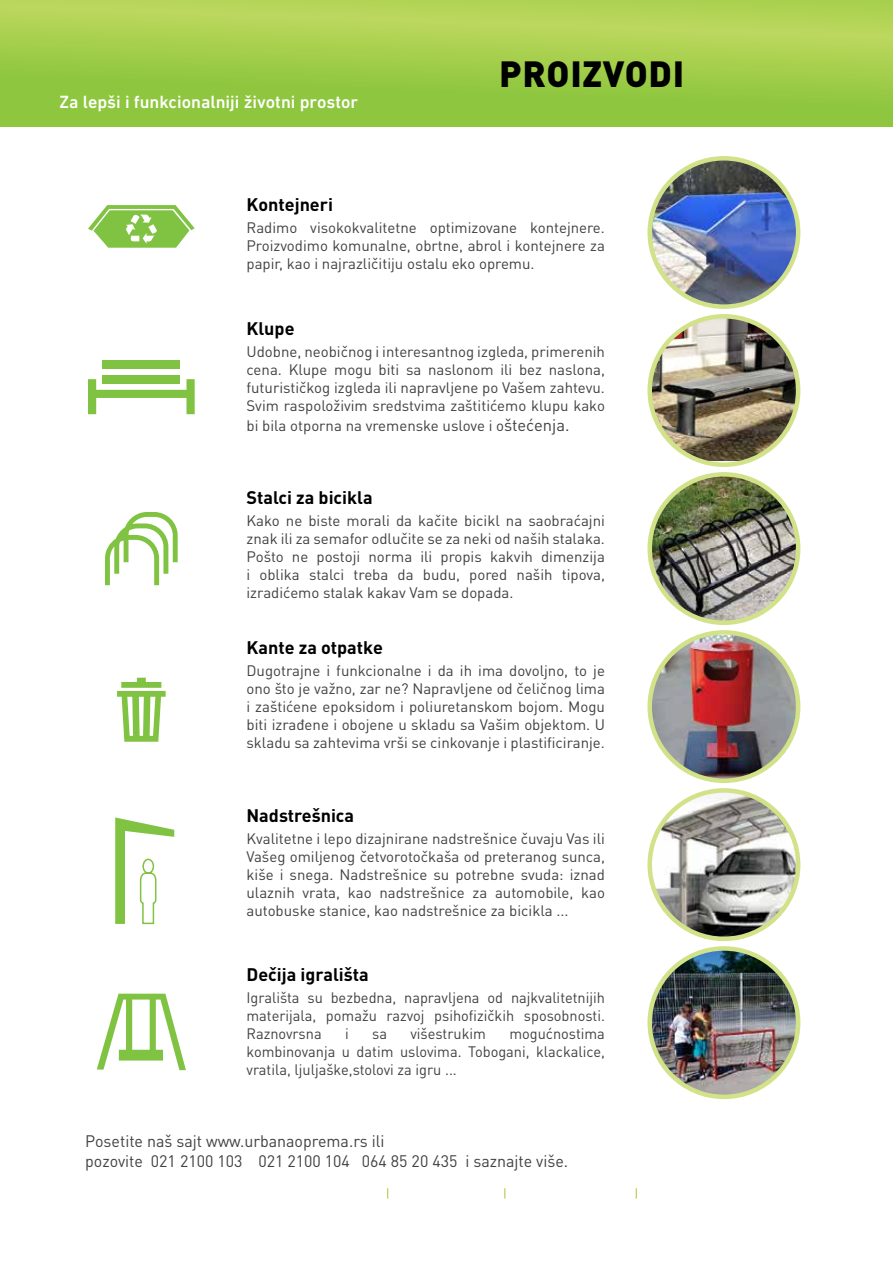
<style>
.page{position:relative;width:893px;height:1263px;background:#fff}
.page>*{position:absolute;margin:0;border:0;box-sizing:border-box;transform-origin:0 0}
.t1{font:900 36px "DIN Pro";letter-spacing:.02em;color:#000}
.t2{font:700 18px "DIN Pro";color:#000}
.t3{font:500 18px "DIN Next LT Pro";color:#fff}
.t4{font:16.5px/19.8px "DIN Pro";color:#414042}
.t5{font:15px/18px "DIN Pro";color:#414042;text-align:justify}
.s1{font-size:16.5px}
</style>
<div class="page">
<div style="left:0;top:0;width:893px;height:127px;background:linear-gradient(to bottom,#bdd75e,#86c439)"></div>
<svg style="left:115px;top:817px;width:59px;height:108px"></svg>
<svg style="left:88px;top:379px;width:107px;height:35px"></svg>
<div style="left:103px;top:361px;width:77px;height:8px;background:#80c342"></div>
<div style="left:103px;top:375px;width:77px;height:8px;background:#80c342"></div>
<svg style="left:117px;top:678px;width:49px;height:64px"></svg>
<svg style="left:97px;top:994px;width:89px;height:76px"></svg>
<svg style="left:88px;top:205px;width:107px;height:43px"></svg>
<svg style="left:105px;top:512px;width:73px;height:73px"></svg>
<img style="left:652px;top:158px;width:146px;height:147px">
<div style="left:647px;top:156px;width:153px;height:153px;border:4px solid #d2e288;border-radius:50%"></div>
<img style="left:652px;top:316px;width:146px;height:145px">
<div style="left:647px;top:314px;width:153px;height:153px;border:4px solid #d2e288;border-radius:50%"></div>
<img style="left:650px;top:474px;width:148px;height:149px;border-radius:74px">
<div style="left:647px;top:472px;width:153px;height:153px;border:4px solid #d2e288;border-radius:50%"></div>
<img style="left:652px;top:635px;width:146px;height:146px">
<div style="left:647px;top:630px;width:153px;height:153px;border:4px solid #d2e288;border-radius:50%"></div>
<img style="left:650px;top:790px;width:148px;height:149px;border-radius:74px">
<div style="left:647px;top:788px;width:153px;height:153px;border:4px solid #d2e288;border-radius:50%"></div>
<img style="left:650px;top:948px;width:148px;height:149px;border-radius:74px">
<div style="left:647px;top:946px;width:153px;height:153px;border:4px solid #d2e288;border-radius:50%"></div>
<p class="t3" style="left:60px;top:92px;width:300px">Za lepši i funkcionalniji životni prostor</p>
<h1 class="t1" style="left:499px;top:50px;width:187px">PROIZVODI</h1>
<p class="t2" style="left:246px;top:192px;width:88px">Kontejneri</p>
<p class="t5" style="left:246px;top:218px;width:360px">Radimo visokokvalitetne optimizovane kontejnere.<br>Proizvodimo komunalne, obrtne, abrol i kontejnere za papir, kao i najrazličitiju ostalu eko opremu.</p>
<p class="t2" style="left:246px;top:316px;width:50px">Klupe</p>
<p class="t5" style="left:246px;top:342px;width:360px">Udobne, neobičnog i interesantnog izgleda, primerenih cena. Klupe mogu biti sa naslonom ili bez naslona, futurističkog izgleda ili napravljene po Vašem zahtevu.<br>Svim raspoloživim sredstvima zaštitićemo klupu kako</p>
<p class="t5" style="left:246px;top:416px;width:324px">bi bila otporna na vremenske uslove i o<span class="s1">štećenja.</span></p>
<p class="t2" style="left:246px;top:485px;width:128px">Stalci za bicikla</p>
<p class="t5" style="left:246px;top:511px;width:360px">Kako ne biste morali da kačite bicikl na saobraćajni znak ili za semafor odlučite se za neki od naših stalaka.<br>Pošto ne postoji norma ili propis kakvih dimenzija i oblika stalci treba da budu, pored naših tipova, izradićemo stalak kakav Vam se dopada.</p>
<p class="t2" style="left:246px;top:635px;width:138px">Kante za otpatke</p>
<p class="t5" style="left:246px;top:661px;width:360px">Dugotrajne i funkcionalne i da ih ima dovoljno, to je ono što je važno, zar ne? Napravljene od čeličnog lima i zaštićene epoksidom i poliuretanskom bojom. Mogu biti izrađene i obojene u skladu sa Vašim objektom. U skladu sa zahtevima vrši se cinkovanje i plastificiranje.</p>
<p class="t2" style="left:246px;top:803px;width:109px">Nadstrešnica</p>
<p class="t5" style="left:246px;top:829px;width:360px">Kvalitetne i lepo dizajnirane nadstrešnice čuvaju Vas ili Vašeg omiljenog četvorotočkaša od preteranog sunca, kiše i snega. Nadstrešnice su potrebne svuda: iznad ulaznih vrata, kao nadstrešnice za automobile, kao autobuske stanice, kao nadstrešnice za bicikla ...</p>
<p class="t2" style="left:246px;top:962px;width:124px">Dečija igrališta</p>
<p class="t5" style="left:246px;top:988px;width:360px">Igrališta su bezbedna, napravljena od najkvalitetnijih materijala, pomažu razvoj psihofizičkih sposobnosti.<br>Raznovrsna</p>
<p class="t5" style="left:246px;top:1024px;width:360px;text-indent:263px">mogućnostima kombinovanja u datim uslovima. Tobogani, klackalice, vratila, ljuljaške,stolovi za igru ...</p>
<p class="t5" style="left:345px;top:1024px;width:5px">i</p>
<p class="t5" style="left:372px;top:1024px;width:16px">sa</p>
<p class="t5" style="left:410px;top:1024px;width:77px">višestrukim</p>
<p class="t4" style="left:85px;top:1130px;width:484px">Posetite naš sajt www.urbanaoprema.rs ili<br>pozovite 021 2100 103 021 2100 104 064 85 20 435 i saznajte više.</p>
</div>
